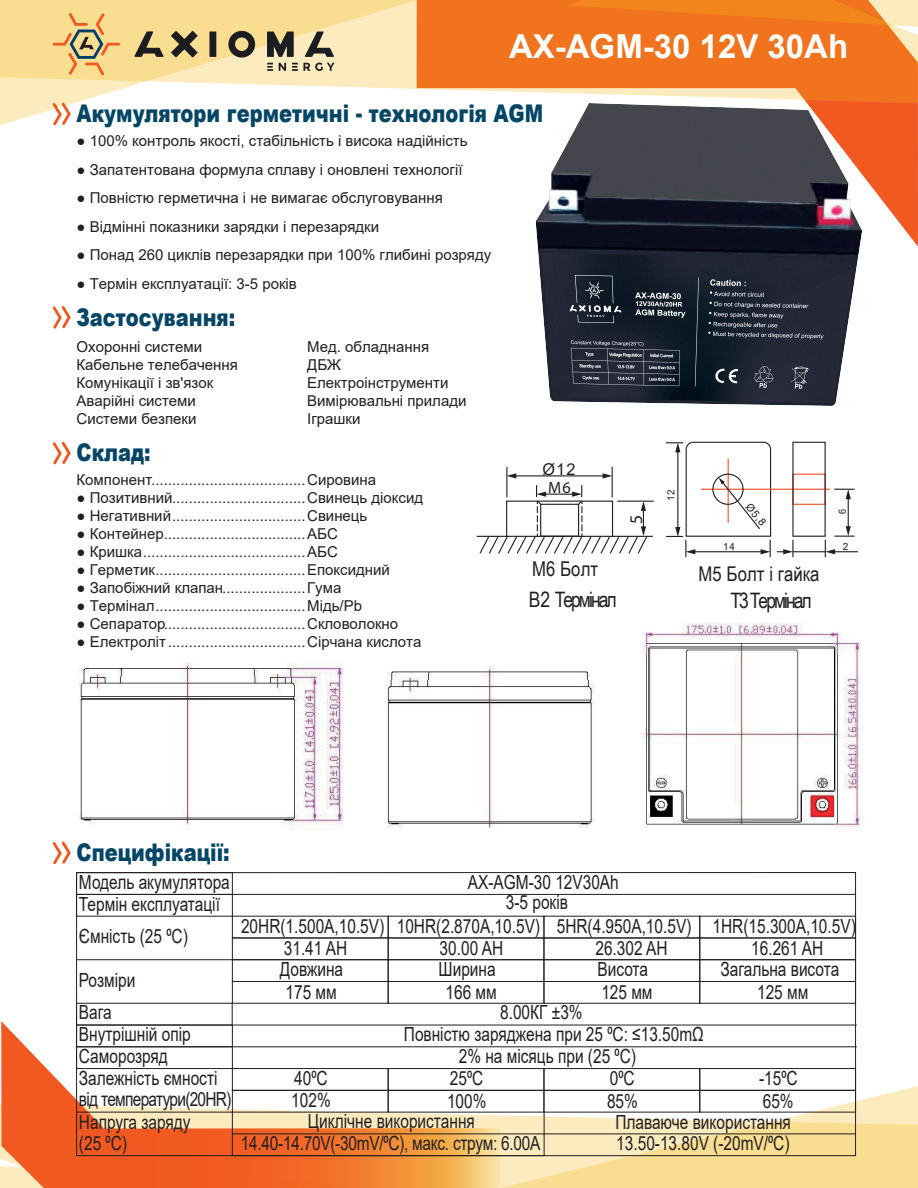
<style>
.page{position:relative;width:918px;height:1188px;background:#fff}
.page>*{position:absolute;margin:0;border:0;box-sizing:border-box;transform-origin:0 0}
.t1{font:700 33px "Arial";color:#fff}
.t2{font:900 24.3px "Arial";color:#024567;scale:.8 1}
.t3{font:21.3px "Arial Narrow";letter-spacing:-.09em;color:#231f20}
.t4{font:20.4px "Arial Narrow";letter-spacing:.005em;color:#231f20}
.t5{font:19.5px/32.7px "Arial";color:#231f20;scale:.79 1}
.t6{font:19.5px/21px "Arial";letter-spacing:-.02em;color:#231f20;scale:.79 1}
.t7{font:17.85px "Myriad Pro";color:#231f20}
.t8{font:16.35px "Arial";color:#231f20}
.t9{font:16.35px "Myriad Pro";color:#231f20}
.t10{font:15px/18px "Arial";color:#231f20}
.t11{font:10.65px "Arial";color:#231f20}
.t12{font:9.9px "Arial";color:#231f20}
.t13{font:9.9px "Arial";color:#231f20;scale:.92 1}
</style>
<div class="page">
<img style="left:642px;top:622px;width:220px;height:208px">
<img style="left:79px;top:662px;width:264px;height:165px">
<img style="left:386px;top:666px;width:208px;height:163px">
<hr style="left:477px;top:536px;width:30px;height:1px;background:#231f20">
<hr style="left:613px;top:536px;width:40px;height:1px;background:#231f20">
<hr style="left:617px;top:501px;width:37px;height:1px;background:#231f20">
<svg style="left:479px;top:485px;width:169px;height:69px"></svg>
<hr style="left:515px;top:475px;width:89px;height:1px;background:#231f20">
<svg style="left:603px;top:473px;width:9px;height:6px"></svg>
<svg style="left:507px;top:473px;width:9px;height:6px"></svg>
<hr style="left:506px;top:467px;width:1px;height:30px;background:#231f20">
<hr style="left:612px;top:467px;width:1px;height:30px;background:#231f20">
<hr style="left:793px;top:551px;width:32px;height:1px;background:#231f20">
<hr style="left:848px;top:497px;width:1px;height:31px;background:#231f20">
<svg style="left:825px;top:526px;width:33px;height:31px"></svg>
<svg style="left:834px;top:489px;width:21px;height:10px"></svg>
<hr style="left:701px;top:489px;width:129px;height:1px;background:#f05024">
<div style="left:792px;top:474px;width:34px;height:31px;border:1px solid #f05024"></div>
<svg style="left:666px;top:441px;width:127px;height:116px"></svg>
<div style="left:712px;top:474px;width:32px;height:31px;border:1px solid #231f20;border-radius:50%"></div>
<img style="left:537px;top:247px;width:323px;height:159px">
<svg style="left:535px;top:130px;width:383px;height:117px;background:#615052"></svg>
<img style="left:0;top:0;width:918px;height:130px">
<img style="left:500px;top:1086px;width:418px;height:101px">
<svg style="left:1px;top:1021px;width:499px;height:167px;background:#f38149"></svg>
<svg style="left:53px;top:103px;width:18px;height:23px"></svg>
<svg style="left:53px;top:306px;width:18px;height:23px"></svg>
<svg style="left:53px;top:442px;width:18px;height:23px"></svg>
<svg style="left:53px;top:842px;width:18px;height:23px"></svg>
<svg style="left:52px;top:13px;width:69px;height:62px;background:#e5c381"></svg>
<svg style="left:134px;top:30px;width:201px;height:41px;background:#bbab7e"></svg>
<svg style="left:76px;top:872px;width:781px;height:285px"></svg>
<hr style="left:232px;top:894px;width:624px;height:1px;background:#231f20">
<hr style="left:232px;top:1025px;width:625px;height:1px;background:#231f20">
<hr style="left:232px;top:1046px;width:625px;height:1px;background:#231f20">
<hr style="left:77px;top:959px;width:155px;height:1px;background:#231f20">
<svg style="left:76px;top:1111px;width:780px;height:46px;background:#e7b582"></svg>
<h1 class="t1" style="left:509px;top:23px;width:341px">AX-AGM-30 12V 30Ah</h1>
<h2 class="t2" style="left:77px;top:96px;width:585px">Акумулятори герметичні - технологія AGM</h2>
<p class="t10" style="left:77px;top:132px;width:393px">● 100% контроль якості, стабільність і висока надійність</p>
<p class="t10" style="left:77px;top:161px;width:388px">● Запатентована формула сплаву і оновлені технології</p>
<p class="t10" style="left:77px;top:189px;width:368px">● Повністю герметична і не вимагає обслуговування</p>
<p class="t10" style="left:77px;top:218px;width:304px">● Відмінні показники зарядки і перезарядки</p>
<p class="t10" style="left:77px;top:246px;width:416px">● Понад 260 циклів перезарядки при 100% глибинi розряду</p>
<p class="t10" style="left:77px;top:275px;width:222px">● Термін експлуатації: 3-5 років</p>
<h2 class="t2" style="left:77px;top:299px;width:200px">Застосування:</h2>
<p class="t10" style="left:77px;top:338px;width:163px">Охоронні системи<br>Кабельне телебачення<br>Комунікації і зв'язок<br>Аварійні системи<br>Системи безпеки</p>
<p class="t10" style="left:307px;top:338px;width:161px">Мед. обладнання<br>ДБЖ<br>Електроінструменти<br>Вимірювальні прилади<br>Iграшки</p>
<h2 class="t2" style="left:77px;top:435px;width:94px">Склад:</h2>
<p class="t10" style="left:143px;top:471px;width:282px">.......................................Сировина .......................................Свинець дiоксид .......................................Свинець .......................................АБС</p>
<p class="t10" style="left:143px;top:543px;width:280px;text-indent:-66px">● Кришка.......................................АБС .......................................Епоксидний .......................................Гума .......................................Мiдь/Pb .......................................Скловолокно .......................................Сiрчана кислота</p>
<p class="t8" style="left:542px;top:458px;width:35px">Ø12</p>
<p class="t10" style="left:77px;top:471px;width:77px">Компонент</p>
<p class="t10" style="left:77px;top:489px;width:97px">● Позитивний</p>
<p class="t10" style="left:77px;top:507px;width:96px">● Негативний</p>
<p class="t10" style="left:77px;top:525px;width:89px">● Контейнер</p>
<p class="t10" style="left:77px;top:561px;width:80px">● Герметик</p>
<p class="t10" style="left:77px;top:579px;width:148px">● Запобіжний клапан</p>
<p class="t10" style="left:77px;top:597px;width:80px">● Термінал</p>
<p class="t10" style="left:77px;top:615px;width:91px">● Сепаратор</p>
<p class="t10" style="left:77px;top:633px;width:91px">● Електроліт</p>
<p class="t9" style="left:548px;top:477px;width:24px">M6</p>
<p class="t12" style="left:664px;top:501px;width:13px;rotate:-90deg">12</p>
<p class="t11" style="left:754px;top:500px;width:27px;rotate:50deg">Ø5,8</p>
<p class="t13" style="left:836px;top:514px;width:7px;rotate:-90deg">6</p>
<p class="t7" style="left:625px;top:524px;width:11px;rotate:-90deg">5</p>
<p class="t12" style="left:723px;top:539px;width:13px">14</p>
<p class="t12" style="left:843px;top:539px;width:7px">2</p>
<h3 class="t4" style="left:532px;top:553px;width:68px">М6 Болт</h3>
<h3 class="t4" style="left:699px;top:559px;width:123px">М5 Болт i гайка</h3>
<h3 class="t3" style="left:529px;top:584px;width:89px">B2 Термiнал</h3>
<h3 class="t3" style="left:730px;top:585px;width:83px">T3 Термiнал</h3>
<h2 class="t2" style="left:77px;top:835px;width:193px">Специфікації:</h2>
<h3 class="t5" style="left:79px;top:887px;width:180px">Термін експлуатації<br>Ємність (25 ⁰C)</h3>
<h3 class="t5" style="left:79px;top:963px;width:73px">Розміри<br>Вага</h3>
<h3 class="t5" style="left:79px;top:1023px;width:143px;line-height:21.8px">Внутрішній опір<br>Саморозряд</h3>
<h3 class="t5" style="left:79px;top:865px;width:193px">Модель акумулятора</h3>
<h3 class="t5" style="left:241px;top:909px;width:183px">20HR(1.500A,10.5V)</h3>
<h3 class="t5" style="left:280px;top:938px;width:87px;line-height:20.7px">31.41 AH<br>Довжина</h3>
<h3 class="t5" style="left:286px;top:976px;width:66px">175 мм</h3>
<h3 class="t5" style="left:506px;top:872px;width:145px;line-height:20.2px;text-indent:-38px">AX-AGM-30 12V30Ah<br>3-5 рокiв</h3>
<h3 class="t5" style="left:397px;top:909px;width:183px">10HR(2.870A,10.5V)</h3>
<h3 class="t5" style="left:713px;top:909px;width:183px">1HR(15.300A,10.5V)</h3>
<h3 class="t5" style="left:557px;top:909px;width:172px">5HR(4.950A,10.5V)</h3>
<h3 class="t5" style="left:440px;top:932px;width:82px">30.00 AH</h3>
<h3 class="t5" style="left:446px;top:976px;width:66px">166 мм</h3>
<h3 class="t5" style="left:595px;top:932px;width:93px">26.302 AH</h3>
<h3 class="t5" style="left:751px;top:932px;width:93px">16.261 AH</h3>
<h3 class="t5" style="left:601px;top:976px;width:66px">125 мм</h3>
<h3 class="t5" style="left:757px;top:976px;width:66px">125 мм</h3>
<h3 class="t5" style="left:439px;top:953px;width:74px">Ширина</h3>
<h3 class="t5" style="left:598px;top:953px;width:65px">Висота</h3>
<h3 class="t5" style="left:721px;top:953px;width:152px">Загальна висота</h3>
<h3 class="t5" style="left:500px;top:996px;width:106px">8.00КГ ±3%</h3>
<h3 class="t5" style="left:459px;top:1040px;width:226px">2% на місяць при (25 ⁰C)</h3>
<h3 class="t5" style="left:404px;top:1018px;width:381px">Повністю заряджена при 25 ⁰C: ≤13.50mΩ</h3>
<h3 class="t6" style="left:79px;top:1068px;width:194px">Залежність ємності від температури(20HR)</h3>
<h3 class="t5" style="left:79px;top:1111px;width:143px;line-height:21px">Напруга заряду (25 ⁰C)</h3>
<h3 class="t5" style="left:294px;top:1062px;width:44px">40⁰C</h3>
<h3 class="t5" style="left:450px;top:1062px;width:44px">25⁰C</h3>
<h3 class="t5" style="left:610px;top:1062px;width:33px">0⁰C</h3>
<h3 class="t5" style="left:759px;top:1062px;width:50px">-15⁰C</h3>
<h3 class="t5" style="left:241px;top:1110px;width:381px;line-height:21.5px;text-align:center">Циклічне використання<br>14.40-14.70V(-30mV/⁰C), макс. струм: 6.00A</h3>
<h3 class="t5" style="left:291px;top:1084px;width:51px">102%</h3>
<h3 class="t5" style="left:447px;top:1085px;width:51px">100%</h3>
<h3 class="t5" style="left:607px;top:1085px;width:41px">85%</h3>
<h3 class="t5" style="left:763px;top:1085px;width:41px">65%</h3>
<h3 class="t5" style="left:615px;top:1106px;width:224px">Плаваюче використання</h3>
<h3 class="t5" style="left:616px;top:1126px;width:221px">13.50-13.80V (-20mV/⁰C)</h3>
</div>
